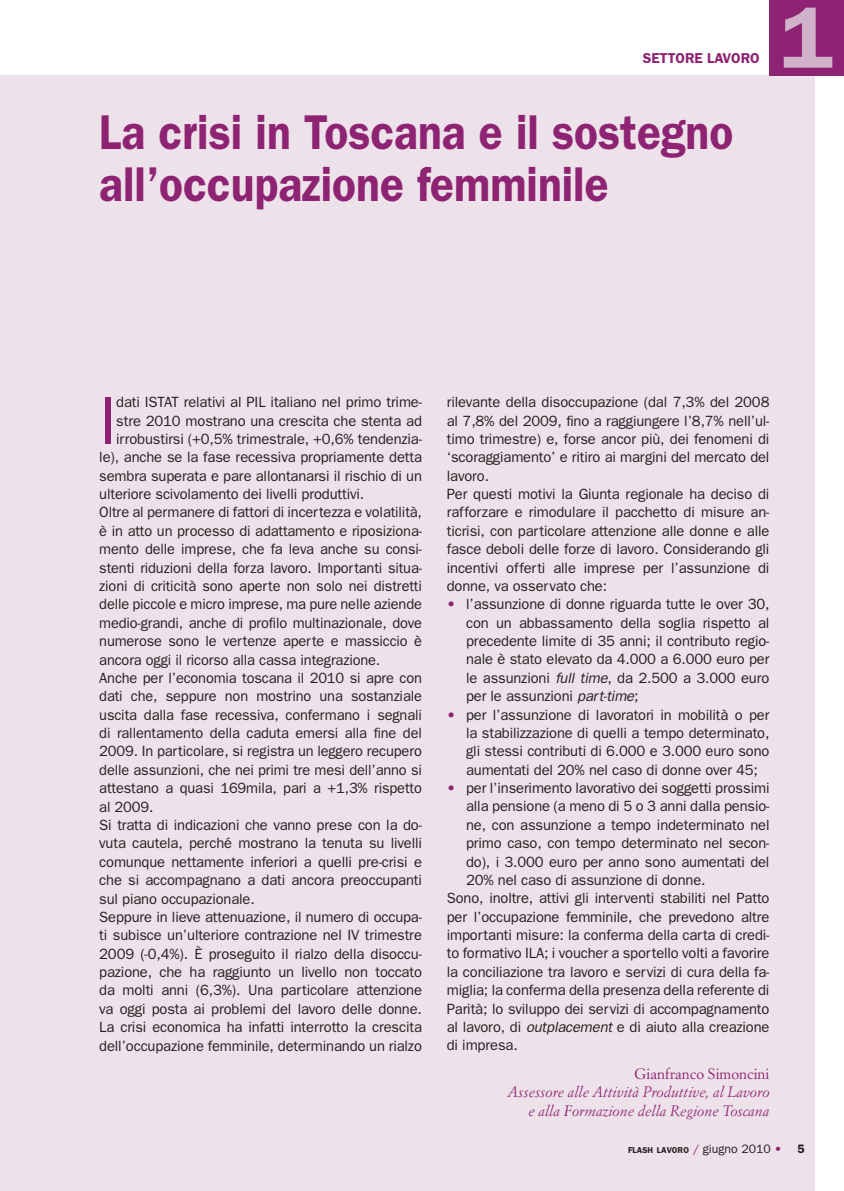
<style>
.page{position:relative;width:844px;height:1191px;background:#fff}
.page>*{position:absolute;margin:0;border:0;box-sizing:border-box;transform-origin:0 0}
.t1{font:600 87.5px "Franklin Gothic";color:#d0b2c8}
.t2{font:68.42px "Franklin Gothic";color:#8d2372}
.t3{font:600 49px/52.5px "Franklin Gothic";color:#8d2372;scale:.9 1}
.t4{font:14.88px/18.4px "Franklin Gothic";letter-spacing:-.01em;color:#231f20;text-align:justify}
.t5{font:italic 14.88px/18.4px "Simoncini Garamond";color:#8d2372;text-align:right}
.t6{font:14.88px "Simoncini Garamond";color:#8d2372}
.t7{font:600 14.35px "Franklin Gothic";color:#8d2372}
.t8{font:600 12.25px "Franklin Gothic";color:#231f20}
.t9{font:600 8.58px "Franklin Gothic";color:#231f20}
.s1{color:#8d2372}
.s2{font-style:italic}
.s3{font-weight:400;font-size:12.25px;color:#8d2372}
.s4{font-weight:400;font-size:12.25px}
.s5{font-size:12.25px;color:#8d2372}
</style>
<div class="page">
<hr style="left:0;top:75px;width:843px;height:1px;background:#bb88a9">
<div style="left:0;top:76px;width:814px;height:1115px;background:#eee2ea"></div>
<div style="left:769px;top:0;width:74px;height:75px;background:#8d2372"></div>
<p class="t7" style="left:642px;top:49px;width:118px">SETTORE LAVORO</p>
<h3 class="t3" style="left:99px;top:104px;width:705px">La crisi in Toscana e il sostegno all’occupazione femminile</h3>
<h1 class="t1" style="left:780px;top:-14px;width:54px">1</h1>
<h2 class="t2" style="left:99px;top:381px;width:7px">I</h2>
<p class="t4" style="left:116px;top:392px;width:307px">dati ISTAT relativi al PIL italiano nel primo trime-</p>
<p class="t4" style="left:116px;top:411px;width:307px">stre 2010 mostrano una crescita che stenta ad</p>
<p class="t4" style="left:116px;top:429px;width:307px">irrobustirsi (+0,5% trimestrale, +0,6% tendenzia-</p>
<p class="t4" style="left:99px;top:448px;width:324px">le), anche se la fase recessiva propriamente detta</p>
<p class="t4" style="left:99px;top:466px;width:324px">sembra superata e pare allontanarsi il rischio di un</p>
<p class="t4" style="left:99px;top:484px;width:266px">ulteriore scivolamento dei livelli produttivi.</p>
<p class="t4" style="left:99px;top:503px;width:324px">Oltre al permanere di fattori di incertezza e volatilità,</p>
<p class="t4" style="left:99px;top:521px;width:324px">è in atto un processo di adattamento e riposiziona-</p>
<p class="t4" style="left:99px;top:539px;width:324px">mento delle imprese, che fa leva anche su consi-</p>
<p class="t4" style="left:99px;top:558px;width:324px">stenti riduzioni della forza lavoro. I mportanti situa-</p>
<p class="t4" style="left:99px;top:576px;width:324px">zioni di criticità sono aperte non solo nei distretti</p>
<p class="t4" style="left:99px;top:595px;width:324px">delle piccole e micro imprese, ma pure nelle aziende</p>
<p class="t4" style="left:99px;top:613px;width:324px">medio-grandi, anche di profilo multinazionale, dove</p>
<p class="t4" style="left:99px;top:631px;width:324px">numerose sono le vertenze aperte e massiccio è</p>
<p class="t4" style="left:99px;top:650px;width:282px">ancora oggi il ricorso alla cassa integrazione.</p>
<p class="t4" style="left:99px;top:668px;width:324px">Anche per l’economia toscana il 2010 si apre con</p>
<p class="t4" style="left:99px;top:686px;width:324px">dati che, seppure non mostrino una sostanziale</p>
<p class="t4" style="left:99px;top:705px;width:324px">uscita dalla fase recessiva, confermano i segnali</p>
<p class="t4" style="left:99px;top:723px;width:324px">di rallentamento della caduta emersi alla fine del</p>
<p class="t4" style="left:99px;top:742px;width:324px">2009. I n particolare, si registra un leggero recupero</p>
<p class="t4" style="left:99px;top:760px;width:324px">delle assunzioni, che nei primi tre mesi dell’anno si</p>
<p class="t4" style="left:99px;top:778px;width:324px">attestano a quasi 169mila, pari a +1,3% rispetto</p>
<p class="t4" style="left:99px;top:797px;width:56px">al 2009.</p>
<p class="t4" style="left:99px;top:815px;width:324px">Si tratta di indicazioni che vanno prese con la do-</p>
<p class="t4" style="left:99px;top:833px;width:324px">vuta cautela, perché mostrano la tenuta su livelli</p>
<p class="t4" style="left:99px;top:852px;width:324px">comunque nettamente inferiori a quelli pre-crisi e</p>
<p class="t4" style="left:99px;top:870px;width:324px">che si accompagnano a dati ancora preoccupanti</p>
<p class="t4" style="left:99px;top:889px;width:157px">sul piano occupazionale.</p>
<p class="t4" style="left:99px;top:907px;width:324px">Seppure in lieve attenuazione, il numero di occupa-</p>
<p class="t4" style="left:99px;top:925px;width:324px">ti subisce un’ulteriore contrazione nel IV trimestre</p>
<p class="t4" style="left:99px;top:944px;width:324px">2009 (-0,4%). È proseguito il rialzo della disoccu-</p>
<p class="t4" style="left:99px;top:962px;width:324px">pazione, che ha raggiunto un livello non toccato</p>
<p class="t4" style="left:99px;top:980px;width:324px">da molti anni (6,3%). Una particolare attenzione</p>
<p class="t4" style="left:99px;top:999px;width:324px">va oggi posta ai problemi del lavoro delle donne.</p>
<p class="t4" style="left:99px;top:1017px;width:324px">La crisi economica ha infatti interrotto la crescita</p>
<p class="t4" style="left:99px;top:1036px;width:324px">dell’occupazione femminile, determinando un rialzo</p>
<p class="t4" style="left:446px;top:392px;width:324px;text-align:left">rilevante della disoccupazione (dal 7,3% del 2008 al 7,8% del 2009, fino a raggiungere l’8,7% nell’ul&shy;timo trimestre) e, forse ancor più, dei fenomeni di ‘scoraggiamento’ e ritiro ai margini del mercato del lavoro.<br>Per questi motivi la Giunta regionale ha deciso di rafforzare e rimodulare il pacchetto di misure an&shy;ticrisi, con particolare attenzione alle donne e alle fasce deboli delle forze di lavoro. Considerando gli incentivi offerti alle imprese per l’assunzione di donne, va osservato che:</p>
<p class="t4" style="left:466px;top:595px;width:305px;text-indent:-19px"><span class="s1">•</span> l’assunzione di donne riguarda tutte le over 30, con un abbassamento della soglia rispetto al precedente limite di 35 anni; il contributo regio&shy;nale è stato elevato da 4.000 a 6.000 euro per le assunzioni <span class="s2">full time</span>, da 2.500 a 3.000 euro per le assunzioni <span class="s2">part-time</span>;</p>
<p class="t4" style="left:466px;top:705px;width:305px;text-indent:-19px"><span class="s1">•</span> per l’assunzione di lavoratori in mobilità o per la stabilizzazione di quelli a tempo determinato, gli stessi contributi di 6.000 e 3.000 euro sono aumentati del 20% nel caso di donne over 45;</p>
<p class="t4" style="left:446px;top:778px;width:324px"><span class="s1">•</span> per l’inserimento lavorativo dei soggetti prossimi</p>
<p class="t4" style="left:466px;top:797px;width:305px">alla pensione (a meno di 5 o 3 anni dalla pensio-</p>
<p class="t4" style="left:466px;top:815px;width:305px">ne, con assunzione a tempo indeterminato nel</p>
<p class="t4" style="left:466px;top:833px;width:305px">primo caso, con tempo determinato nel secon-</p>
<p class="t4" style="left:466px;top:852px;width:305px">do), i 3.000 euro per anno sono aumentati del</p>
<p class="t4" style="left:466px;top:870px;width:241px">20% nel caso di assunzione di donne.</p>
<p class="t4" style="left:446px;top:888px;width:324px">Sono, inoltre, attivi gli interventi stabiliti nel Patto</p>
<p class="t4" style="left:446px;top:907px;width:324px">per l’occupazione femminile, che prevedono altre</p>
<p class="t4" style="left:446px;top:925px;width:324px">importanti misure: la conferma della carta di credi-</p>
<p class="t4" style="left:446px;top:944px;width:324px">to formativo ILA; i voucher a sportello volti a favorire</p>
<p class="t4" style="left:446px;top:962px;width:324px">la conciliazione tra lavoro e servizi di cura della fa-</p>
<p class="t4" style="left:446px;top:980px;width:324px">miglia; la conferma della presenza della referente di</p>
<p class="t4" style="left:446px;top:999px;width:324px">Parità; lo sviluppo dei servizi di accompagnamento</p>
<p class="t4" style="left:446px;top:1017px;width:324px">al lavoro, di <span class="s2">outplacement</span> e di aiuto alla creazione</p>
<p class="t4" style="left:446px;top:1035px;width:72px">di impresa.</p>
<p class="t6" style="left:634px;top:1064px;width:136px">Gianfranco Simoncini</p>
<p class="t5" style="left:507px;top:1082px;width:263px">Assessore alle Attività Produttive, al Lavoro e alla Formazione della Regione Toscana</p>
<p class="t9" style="left:627px;top:1145px;width:155px">FLASH LAVORO <span class="s3">/</span> <span class="s4">giugno 2010</span> <span class="s5">•</span></p>
<p class="t8" style="left:797px;top:1141px;width:9px">5</p>
</div>
